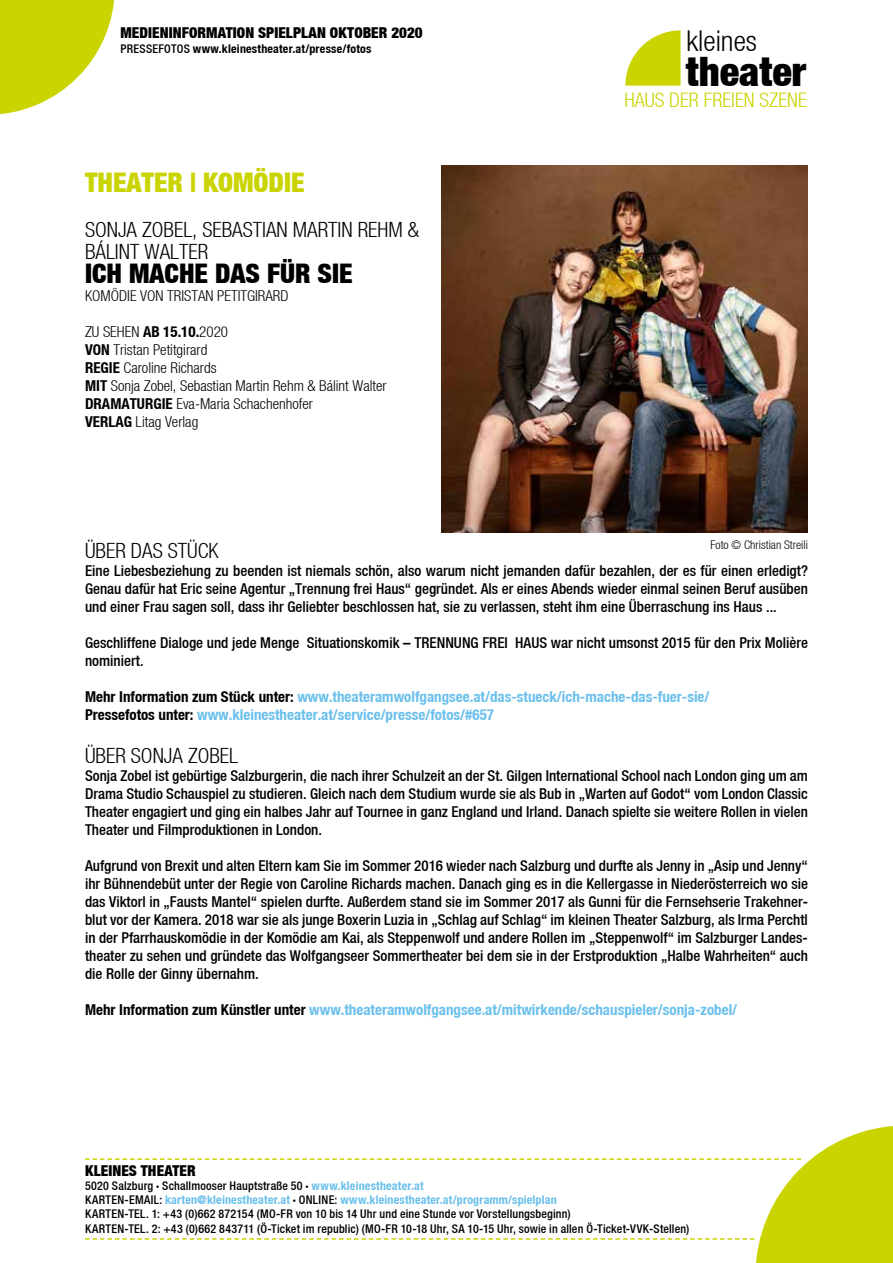
<style>
.page{position:relative;width:893px;height:1263px;background:#fff}
.page>*{position:absolute;margin:0;border:0;box-sizing:border-box;transform-origin:0 0}
.t1{font:40.5px "Helvetica Neue Black Cond";color:#000}
.t2{font:28.65px "Helvetica Neue Light Cond";color:#000}
.t3{font:27px "Helvetica Neue Black Cond";color:#000}
.t4{font:27px "Helvetica Neue Black Cond";color:#cad400}
.t5{font:21px/22.5px "Helvetica Neue Light Cond";color:#000}
.t6{font:20.1px "Helvetica Neue Light Cond";color:#cad400}
.t7{font:15px/18px "Helvetica Neue Medium Cond";color:#000;text-align:justify}
.t8{font:15px/18px "Helvetica Neue Bold Cond";color:#6bc0ec}
.t9{font:15px/18px "Helvetica Neue Light Cond";color:#000}
.t10{font:15px "Helvetica Neue Black Cond";letter-spacing:.005em;color:#000}
.t11{font:12px/14.2px "Helvetica Neue Medium Cond";letter-spacing:.015em;color:#000}
.t12{font:12px "Helvetica Neue Bold Cond";letter-spacing:.015em;color:#6bc0ec}
.t13{font:12px "Helvetica Neue Bold Cond";letter-spacing:.015em;color:#000}
.t14{font:12px "Helvetica Neue Light Cond";color:#000}
.s1{font-family:"Helvetica Neue Medium Cond"}
.s2{font-family:"Helvetica Neue Bold Cond"}
.s3{color:#000}
.s4{font-family:"Helvetica Neue Black Cond"}
.s5{font-family:"Helvetica Neue Bold Cond";color:#6bc0ec}
.s6{font-family:"Helvetica Neue Medium Cond";color:#000}
.s7{font-family:"Helvetica Neue Black Cond";color:#000}
</style>
<div class="page">
<svg style="left:625px;top:30px;width:56px;height:56px"></svg>
<svg style="left:0;top:0;width:114px;height:114px"></svg>
<svg style="left:85px;top:1126px;width:808px;height:137px"></svg>
<img style="left:442px;top:166px;width:366px;height:366px">
<p class="t10" style="left:120px;top:24px;width:304px">MEDIENINFORMATION SPIELPLAN OKTOBER 2020</p>
<p class="t13" style="left:120px;top:41px;width:252px"><span class="s1">PRESSEFOTOS</span> www.kleinestheater.at/presse/fotos</p>
<h3 class="t4" style="left:85px;top:166px;width:221px">THEATER | KOMÖDIE</h3>
<h3 class="t5" style="left:85px;top:218px;width:336px">SONJA ZOBEL, SEBASTIAN MARTIN REHM &amp;<br>BÁLINT WALTER</h3>
<h3 class="t3" style="left:85px;top:257px;width:269px">ICH MACHE DAS FÜR SIE</h3>
<p class="t9" style="left:85px;top:287px;width:205px">KOMÖDIE VON TRISTAN PETITGIRARD</p>
<p class="t9" style="left:85px;top:323px;width:303px">ZU SEHEN <span class="s2">AB 15.10.</span>2020<br><span class="s2">VON</span> Tristan Petitgirard<br><span class="s2">REGIE</span> Caroline Richards<br><span class="s2">MIT</span> Sonja Zobel, Sebastian Martin Rehm &amp; Bálint Walter<br><span class="s2">DRAMATURGIE</span> Eva-Maria Schachenhofer<br><span class="s2">VERLAG</span> Litag Verlag</p>
<h2 class="t2" style="left:686px;top:25px;width:72px">kleines</h2>
<h1 class="t1" style="left:686px;top:46px;width:122px">theater</h1>
<h3 class="t6" style="left:624px;top:88px;width:184px">HAUS DER FREIEN SZENE</h3>
<h3 class="t5" style="left:85px;top:539px;width:135px">ÜBER DAS STÜCK</h3>
<p class="t7" style="left:85px;top:561px;width:724px">Eine Liebesbeziehung zu beenden ist niemals schön, also warum nicht jemanden dafür bezahlen, der es für einen erledigt?<br>Genau dafür hat Eric seine Agentur „Trennung frei Haus“ gegründet. Als er eines Abends wieder einmal seinen Beruf ausüben und einer Frau sagen soll, dass ihr Geliebter beschlossen hat, sie zu verlassen, steht ihm eine Überraschung ins Haus ...</p>
<p class="t7" style="left:85px;top:633px;width:724px">Geschliffene Dialoge und jede Menge Situationskomik – TRENNUNG FREI HAUS war nicht umsonst 2015 für den Prix Molière nominiert.</p>
<p class="t8" style="left:85px;top:687px;width:626px"><span class="s3">Mehr Information zum Stück unter:</span> www.theateramwolfgangsee.at/das-stueck/ich-mache-das-fuer-sie/<br><span class="s3">Pressefotos unter:</span> www.kleinestheater.at/service/presse/fotos/#657</p>
<h3 class="t5" style="left:85px;top:744px;width:155px">ÜBER SONJA ZOBEL</h3>
<p class="t7" style="left:85px;top:766px;width:724px">Sonja Zobel ist gebürtige Salzburgerin, die nach ihrer Schulzeit an der St. Gilgen International School nach London ging um am Drama Studio Schauspiel zu studieren. Gleich nach dem Studium wurde sie als Bub in „Warten auf Godot“ vom London Classic Theater engagiert und ging ein halbes Jahr auf Tournee in ganz England und Irland. Danach spielte sie weitere Rollen in vielen Theater und Filmproduktionen in London.</p>
<p class="t7" style="left:85px;top:856px;width:724px">Aufgrund von Brexit und alten Eltern kam Sie im Sommer 2016 wieder nach Salzburg und durfte als Jenny in „Asip und Jenny“ ihr Bühnendebüt unter der Regie von Caroline Richards machen. Danach ging es in die Kellergasse in Niederösterreich wo sie das Viktorl in „Fausts Mantel“ spielen durfte. Außerdem stand sie im Sommer 2017 als Gunni für die Fernsehserie Trakehner&shy;blut vor der Kamera. 2018 war sie als junge Boxerin Luzia in „Schlag auf Schlag“ im kleinen Theater Salzburg, als Irma Perchtl in der Pfarrhauskomödie in der Komödie am Kai, als Steppenwolf und andere Rollen im „Steppenwolf“ im Salzburger Landes&shy;theater zu sehen und gründete das Wolfgangseer Sommertheater bei dem sie in der Erstproduktion „Halbe Wahrheiten“ auch die Rolle der Ginny übernahm.</p>
<p class="t8" style="left:85px;top:1000px;width:654px"><span class="s3">Mehr Information zum Künstler unter</span> www.theateramwolfgangsee.at/mitwirkende/schauspieler/sonja-zobel/</p>
<p class="t14" style="left:710px;top:538px;width:99px">Foto © Christian Streili</p>
<p class="t10" style="left:85px;top:1161px;width:112px">KLEINES THEATER</p>
<p class="t11" style="left:85px;top:1178px;width:340px">5020 Salzburg <span class="s4">·</span> Schallmooser Hauptstraße 50 <span class="s4">·</span> <span class="s5">www.kleinestheater.at</span></p>
<p class="t12" style="left:85px;top:1192px;width:473px"><span class="s6">KARTEN-EMAIL:</span> karten@kleinestheater.at <span class="s7">·</span> <span class="s6">ONLINE:</span> www.kleinestheater.at/programm/spielplan</p>
<p class="t11" style="left:85px;top:1207px;width:606px">KARTEN-TEL. 1: +43 (0)662 872154 (MO-FR von 10 bis 14 Uhr und eine Stunde vor Vorstellungsbeginn)<br>KARTEN-TEL. 2: +43 (0)662 843711 (Ö-Ticket im republic) (MO-FR 10-18 Uhr, SA 10-15 Uhr, sowie in allen Ö-Ticket-VVK-Stellen)</p>
</div>
